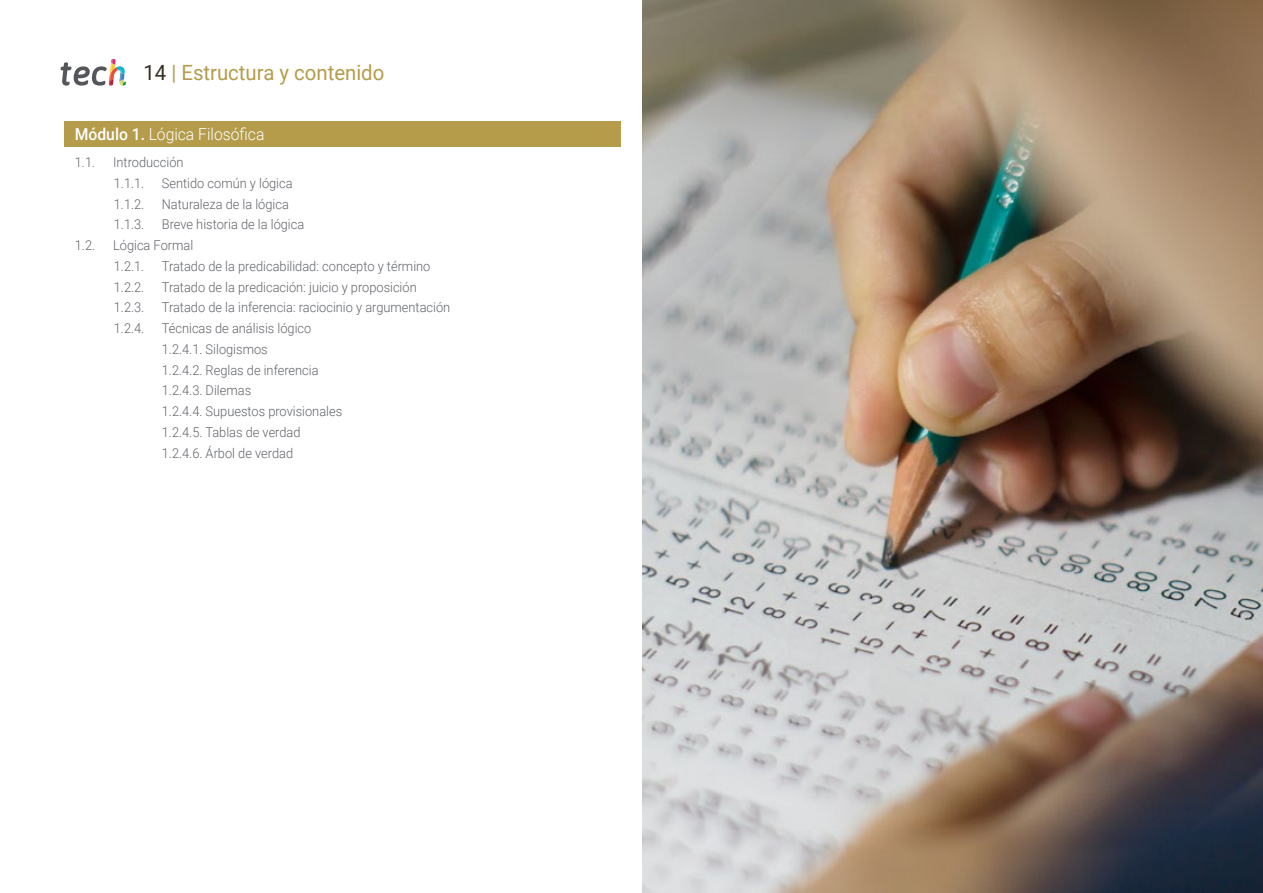
<style>
.page{position:relative;width:1263px;height:893px;background:#fff}
.page>*{position:absolute;margin:0;border:0;box-sizing:border-box;transform-origin:0 0}
.t1{font:21px "Roboto";color:#b49c4b}
.t2{font:300 16.5px "Roboto";color:#fff;scale:.95 1}
.t3{font:300 13.5px/20.7px "Roboto";color:#61646a;scale:.95 1}
.s1{color:#312e20}
.s2{font-weight:500}
</style>
<div class="page">
<img style="left:642px;top:0;width:621px;height:893px">
<svg style="left:61px;top:59px;width:65px;height:27px"></svg>
<div style="left:64px;top:121px;width:557px;height:25px;background:#b49c4b"></div>
<h1 class="t1" style="left:144px;top:57px;width:242px"><span class="s1">14</span> | Estructura y contenido</h1>
<p class="t2" style="left:75px;top:123px;width:201px"><span class="s2">Módulo 1.</span> Lógica Filosófica</p>
<p class="t3" style="left:75px;top:151px;width:23px">1.1.</p>
<p class="t3" style="left:113px;top:151px;width:76px">Introducción<br>1.1.1.</p>
<p class="t3" style="left:162px;top:172px;width:139px">Sentido común y lógica</p>
<p class="t3" style="left:114px;top:193px;width:34px">1.1.2.</p>
<p class="t3" style="left:162px;top:193px;width:135px">Naturaleza de la lógica</p>
<p class="t3" style="left:114px;top:214px;width:34px">1.1.3.</p>
<p class="t3" style="left:162px;top:214px;width:151px">Breve historia de la lógica</p>
<p class="t3" style="left:75px;top:234px;width:23px">1.2.</p>
<p class="t3" style="left:113px;top:234px;width:86px">Lógica Formal<br>1.2.1.</p>
<p class="t3" style="left:162px;top:255px;width:284px">Tratado de la predicabilidad: concepto y término</p>
<p class="t3" style="left:114px;top:276px;width:34px">1.2.2.</p>
<p class="t3" style="left:162px;top:276px;width:270px">Tratado de la predicación: juicio y proposición</p>
<p class="t3" style="left:114px;top:297px;width:34px">1.2.3.</p>
<p class="t3" style="left:162px;top:297px;width:305px">Tratado de la inferencia: raciocinio y argumentación</p>
<p class="t3" style="left:114px;top:317px;width:34px">1.2.4.</p>
<p class="t3" style="left:162px;top:317px;width:191px">Técnicas de análisis lógico<br>1.2.4.1. Silogismos<br>1.2.4.2. Reglas de inferencia<br>1.2.4.3. Dilemas<br>1.2.4.4. Supuestos provisionales<br>1.2.4.5. Tablas de verdad<br>1.2.4.6. Árbol de verdad</p>
</div>
